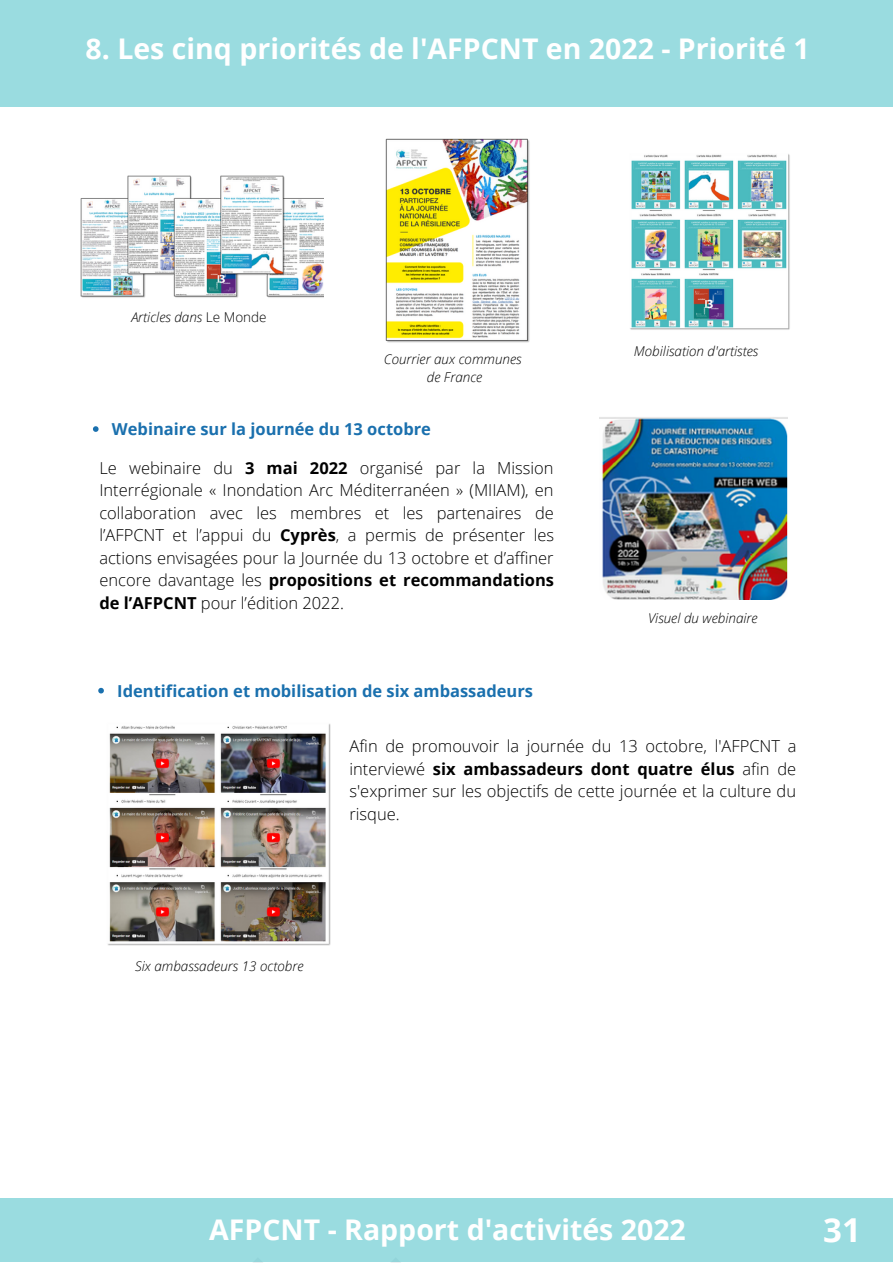
<style>
.page{position:relative;width:893px;height:1264px;background:#fff}
.page>*{position:absolute;margin:0;border:0;box-sizing:border-box;transform-origin:0 0}
.t1{font:700 33px "Open Sans";color:#fff}
.t2{font:700 28.5px "Open Sans";color:#fff}
.t3{font:300 16.5px/22.5px "Open Sans";color:#000;text-align:justify}
.t4{font:700 16.5px "Open Sans";color:#1a70ae}
.t5{font:italic 300 13.5px "Open Sans";color:#000}
.s1{font-style:normal}
.s2{font-weight:700}
</style>
<div class="page">
<div style="left:235px;top:1257px;width:183px;height:5px;background:#9adce0"></div>
<div style="left:0;top:1198px;width:892px;height:63px;background:#9adce0"></div>
<div style="left:0;top:0;width:892px;height:107px;background:#9adce0"></div>
<img style="left:599px;top:417px;width:188px;height:182px">
<img style="left:108px;top:724px;width:223px;height:222px">
<svg style="left:93px;top:426px;width:6px;height:6px"></svg>
<svg style="left:98px;top:688px;width:6px;height:5px"></svg>
<img style="left:385px;top:139px;width:145px;height:204px">
<img style="left:630px;top:154px;width:160px;height:176px">
<img style="left:80px;top:176px;width:243px;height:122px">
<p class="t2" style="left:86px;top:28px;width:725px">8. Les cinq priorités de l'AFPCNT en 2022 - Priorité 1</p>
<p class="t5" style="left:131px;top:307px;width:137px">Articles dans <span class="s1">Le Monde</span></p>
<p class="t5" style="left:384px;top:350px;width:139px">Courrier aux communes</p>
<p class="t5" style="left:427px;top:368px;width:57px">de France</p>
<p class="t4" style="left:112px;top:417px;width:320px">Webinaire sur la journée du 13 octobre</p>
<p class="t3" style="left:99px;top:456px;width:456px">Le webinaire du <span class="s2">3 mai 2022</span> organisé par la Mission Interrégionale « Inondation Arc Méditerranéen » (MIIAM), en collaboration avec les membres et les partenaires de l’AFPCNT et l’appui du <span class="s2">Cyprès</span>, a permis de présenter les actions envisagées pour la Journée du 13 octobre et d’affiner encore davantage les <span class="s2">propositions et recommandations de l’AFPCNT</span> pour l’édition 2022.</p>
<p class="t4" style="left:117px;top:679px;width:417px">Identification et mobilisation de six ambassadeurs</p>
<p class="t5" style="left:633px;top:342px;width:126px">Mobilisation d'artistes</p>
<p class="t5" style="left:648px;top:609px;width:111px">Visuel du webinaire</p>
<p class="t3" style="left:349px;top:734px;width:448px">Afin de promouvoir la journée du 13 octobre, l'AFPCNT a interviewé <span class="s2">six ambassadeurs dont quatre élus</span> afin de s'exprimer sur les objectifs de cette journée et la culture du risque.</p>
<p class="t5" style="left:135px;top:956px;width:170px">Six ambassadeurs 13 octobre</p>
<p class="t2" style="left:209px;top:1209px;width:478px">AFPCNT - Rapport d'activités 2022</p>
<p class="t1" style="left:823px;top:1206px;width:39px">31</p>
</div>
